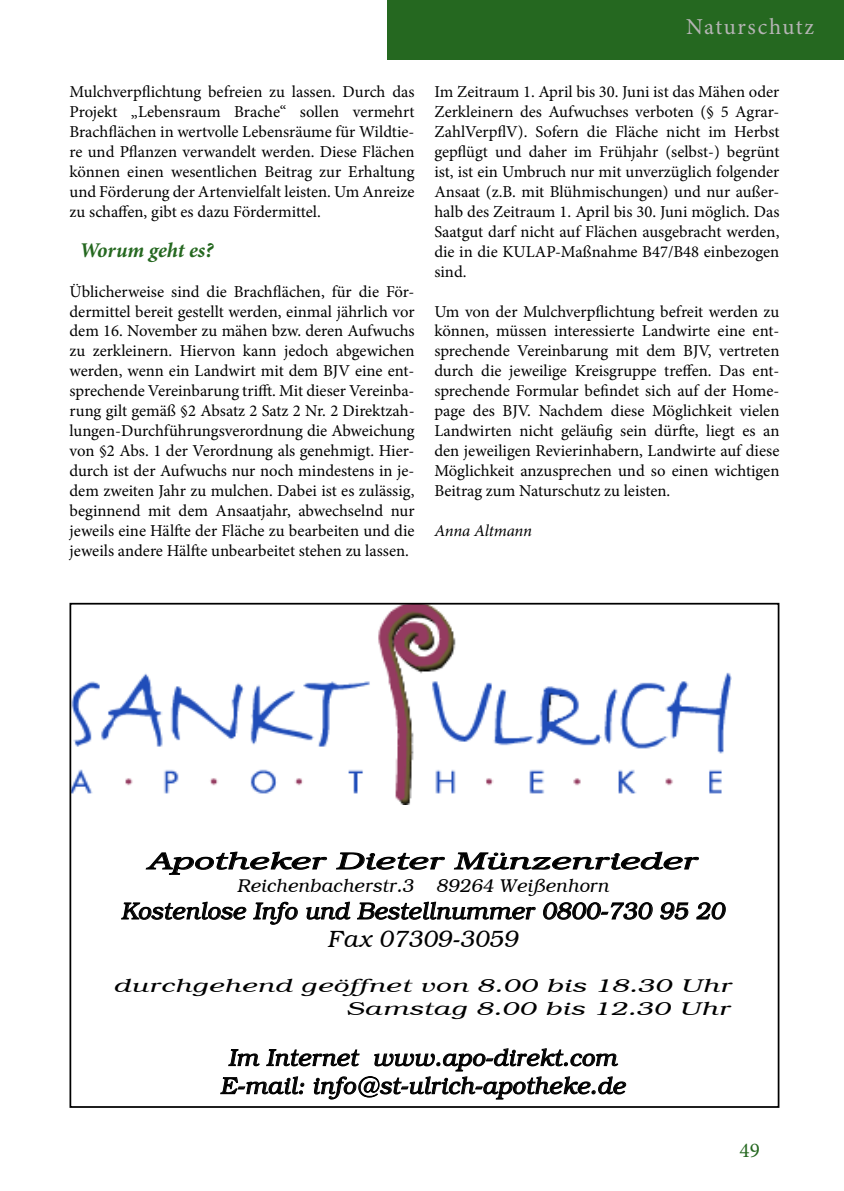
<style>
.page{position:relative;width:844px;height:1191px;background:#fff}
.page>*{position:absolute;margin:0;border:0;box-sizing:border-box;transform-origin:0 0}
.t1{font:italic 300 23.97px/28.3px "Bookman IT Cby BT";color:#000;text-align:center}
.t2{font:italic 300 23.97px "Bookman IT Cby BT";color:#000;scale:1.52 1}
.t3{font:22.75px "Minion Pro";letter-spacing:.065em;color:#b5b4b4}
.t4{font:italic 700 21px "Minion Pro";letter-spacing:-.005em;color:#256820}
.t5{font:21px "Minion Pro";color:#256820}
.t6{font:italic 300 18.9px/22.1px "Bookman IT Cby BT";color:#000;text-align:right;scale:1.49 1}
.t7{font:italic 300 18.9px "Bookman IT Cby BT";color:#000}
.t8{font:16.62px/19.9px "Minion Pro";color:#000;text-align:justify}
.t9{font:italic 16.62px "Minion Pro";letter-spacing:-.015em;color:#000}
</style>
<div class="page">
<div style="left:387px;top:0;width:456px;height:60px;background:#256820"></div>
<img style="left:72px;top:606px;width:659px;height:198px">
<svg style="left:145px;top:851px;width:183px;height:24px"></svg>
<svg style="left:336px;top:852px;width:109px;height:18px"></svg>
<svg style="left:453px;top:851px;width:246px;height:19px"></svg>
<svg style="left:121px;top:901px;width:125px;height:19px"></svg>
<svg style="left:253px;top:901px;width:45px;height:24px"></svg>
<svg style="left:306px;top:901px;width:230px;height:19px"></svg>
<svg style="left:543px;top:902px;width:109px;height:18px"></svg>
<svg style="left:660px;top:902px;width:28px;height:18px"></svg>
<svg style="left:696px;top:902px;width:29px;height:18px"></svg>
<svg style="left:220px;top:1048px;width:406px;height:51px"></svg>
<div style="left:69px;top:603px;width:710px;height:504px;border:2px solid #000"></div>
<h2 class="t3" style="left:685px;top:12px;width:130px">Naturschutz</h2>
<p class="t8" style="left:69px;top:82px;width:346px">Mulchverpflichtung befreien zu lassen. Durch das Projekt „Lebensraum Brache“ sollen vermehrt Brachflächen in wertvolle Lebensräume für Wildtie&shy;re und Pflanzen verwandelt werden. Diese Flächen können einen wesentlichen Beitrag zur Erhaltung und Förderung der Artenvielfalt leisten. Um Anreize zu schaffen, gibt es dazu Fördermittel.</p>
<p class="t4" style="left:79px;top:235px;width:135px">Worum geht es?</p>
<p class="t8" style="left:69px;top:281px;width:346px">Üblicherweise sind die Brachflächen, für die För&shy;dermittel bereit gestellt werden, einmal jährlich vor dem 16. November zu mähen bzw. deren Aufwuchs zu zerkleinern. Hiervon kann jedoch abgewichen werden, wenn ein Landwirt mit dem BJV eine ent&shy;sprechende Vereinbarung trifft. Mit dieser Vereinba&shy;rung gilt gemäß §2 Absatz 2 Satz 2 Nr. 2 Direktzah&shy;lungen-Durchführungsverordnung die Abweichung von §2 Abs. 1 der Verordnung als genehmigt. Hier&shy;durch ist der Aufwuchs nur noch mindestens in je&shy;dem zweiten Jahr zu mulchen. Dabei ist es zulässig, beginnend mit dem Ansaatjahr, abwechselnd nur jeweils eine Hälfte der Fläche zu bearbeiten und die jeweils andere Hälfte unbearbeitet stehen zu lassen.</p>
<p class="t8" style="left:434px;top:82px;width:346px">Im Zeitraum 1. April bis 30. Juni ist das Mähen oder Zerkleinern des Aufwuchses verboten (§ 5 Agrar-ZahlVerpflV). Sofern die Fläche nicht im Herbst gepflügt und daher im Frühjahr (selbst-) begrünt ist, ist ein Umbruch nur mit unverzüglich folgender Ansaat (z.B. mit Blühmischungen) und nur außer&shy;halb des Zeitraum 1. April bis 30. Juni möglich. Das Saatgut darf nicht auf Flächen ausgebracht werden, die in die KULAP-Maßnahme B47/B48 einbezogen sind.</p>
<p class="t8" style="left:434px;top:301px;width:346px">Um von der Mulchverpflichtung befreit werden zu können, müssen interessierte Landwirte eine ent&shy;sprechende Vereinbarung mit dem BJV, vertreten durch die jeweilige Kreisgruppe treffen. Das ent&shy;sprechende Formular befindet sich auf der Home&shy;page des BJV. Nachdem diese Möglichkeit vielen Landwirten nicht geläufig sein dürfte, liegt es an den jeweiligen Revierinhabern, Landwirte auf diese Möglichkeit anzusprechen und so einen wichtigen Beitrag zum Naturschutz zu leisten.</p>
<p class="t9" style="left:434px;top:519px;width:99px">Anna Altmann</p>
<h1 class="t2" style="left:149px;top:846px;width:363px">Apotheker Dieter Münzenrieder</h1>
<p class="t7" style="left:238px;top:874px;width:373px">Reichenbacherstr.3 89264 Weißenhorn</p>
<h1 class="t1" style="left:122px;top:896px;width:605px">Kostenlose Info und Bestellnummer 0800-730 95 20<br>Fax 07309-3059</h1>
<p class="t6" style="left:115px;top:974px;width:416px">durchgehend geöffnet von 8.00 bis 18.30 Uhr<br>Samstag 8.00 bis 12.30 Uhr</p>
<h1 class="t1" style="left:221px;top:1043px;width:406px">Im Internet www.apo-direkt.com<br>E-mail: info@st-ulrich-apotheke.de</h1>
<p class="t5" style="left:739px;top:1135px;width:22px">49</p>
</div>
